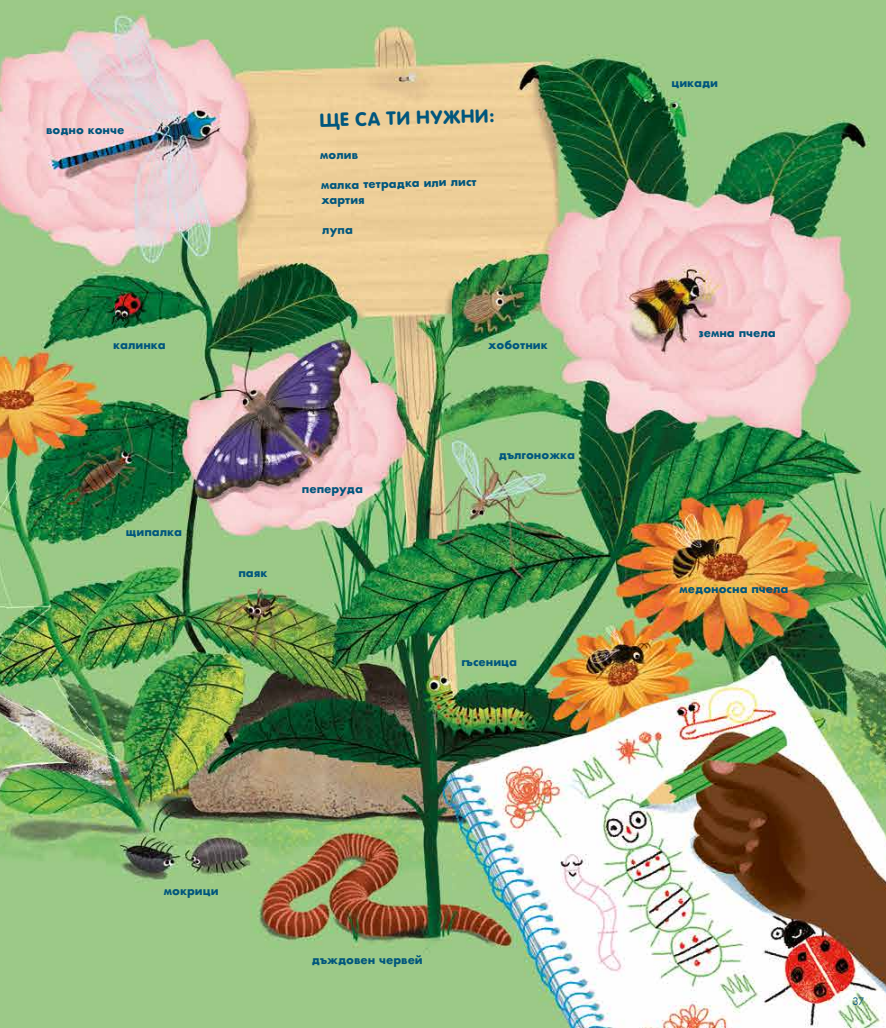
<style>
.page{position:relative;width:886px;height:1028px;background:#fff}
.page>*{position:absolute;margin:0;border:0;box-sizing:border-box;transform-origin:0 0}
.t1{font:700 20px "SP Round";color:#00567d}
.t2{font:700 11.25px/14.5px "Futura";color:#00567d}
.t3{font:10px "Futura";color:#00567d}
</style>
<div class="page">
<img style="left:0;top:0;width:886px;height:1028px">
<p class="t2" style="left:46px;top:123px;width:80px">водно конче</p>
<p class="t2" style="left:113px;top:337px;width:54px">калинка</p>
<p class="t2" style="left:126px;top:525px;width:58px">щипалка</p>
<h1 class="t1" style="left:319px;top:108px;width:177px;rotate:-1deg">ЩЕ СА ТИ НУЖНИ:</h1>
<p class="t2" style="left:320px;top:148px;width:39px;rotate:-2deg">молив</p>
<p class="t2" style="left:321px;top:179px;width:157px;rotate:-2deg">малка тетрадка или лист хартия</p>
<p class="t2" style="left:322px;top:223px;width:32px;rotate:-2deg">лупа</p>
<p class="t2" style="left:488px;top:337px;width:61px">хоботник</p>
<p class="t2" style="left:238px;top:566px;width:30px">паяк</p>
<p class="t2" style="left:302px;top:481px;width:63px">пеперуда</p>
<p class="t2" style="left:499px;top:447px;width:78px">дългоножка</p>
<p class="t2" style="left:461px;top:654px;width:57px">гъсеница</p>
<p class="t2" style="left:164px;top:883px;width:56px">мокрици</p>
<p class="t2" style="left:312px;top:953px;width:112px">дъждовен червей</p>
<p class="t2" style="left:671px;top:75px;width:48px">цикади</p>
<p class="t2" style="left:699px;top:325px;width:78px">земна пчела</p>
<p class="t2" style="left:679px;top:582px;width:110px">медоносна пчела</p>
<p class="t3" style="left:852px;top:995px;width:13px">37</p>
</div>
